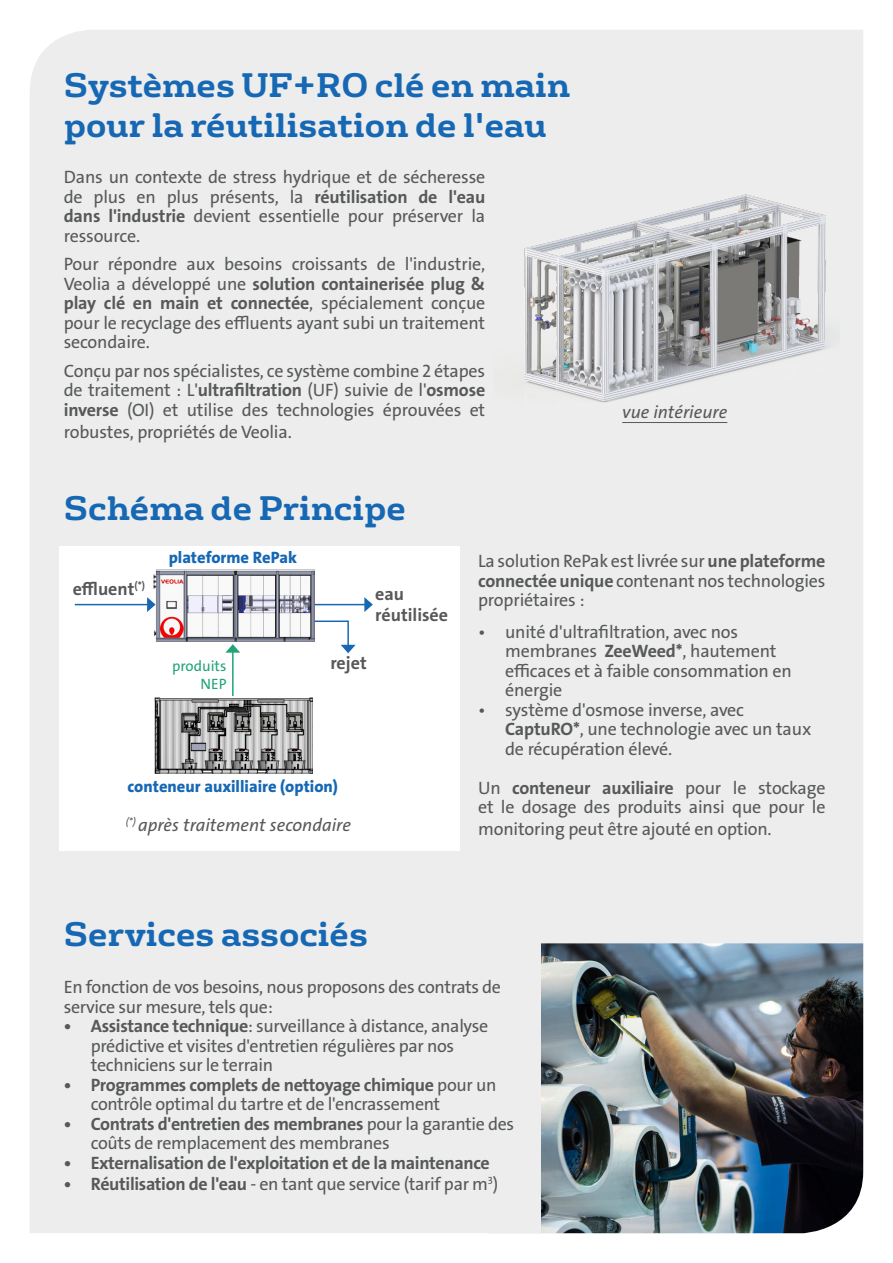
<style>
.page{position:relative;width:893px;height:1263px;background:#fff}
.page>*{position:absolute;margin:0;border:0;box-sizing:border-box;transform-origin:0 0}
.t1{font:700 33px "FS Rufus";color:#1768b4}
.t2{font:18px/19.5px "The Sans Veolia W5 Pla";letter-spacing:-.01em;color:#57585a}
.t3{font:18px "The Sans Veolia W7 Bld";letter-spacing:-.02em;color:#57585a}
.t4{font:18px "The Sans Veolia W5 Pla It";color:#57585a}
.t5{font:18px "The Sans Veolia W7 Bld";color:#57585a}
.t6{font:16.5px "The Sans Veolia W8 Ex Bld";color:#1768b4}
.t7{font:15px "The Sans Veolia W5 Pla";color:#21a577}
.s1{font-family:"The Sans Veolia W7 Bld"}
</style>
<div class="page">
<div style="left:30px;top:30px;width:833px;height:1203px;background:#ecedec"></div>
<img style="left:541px;top:943px;width:322px;height:290px">
<hr style="left:622px;top:422px;width:105px;height:1px;background:#57585a">
<div style="left:366px;top:931px;width:175px;height:302px;background:#ecedec"></div>
<img style="left:494px;top:189px;width:345px;height:219px">
<div style="left:60px;top:547px;width:400px;height:304px;background:#fff"></div>
<img style="left:153px;top:569px;width:162px;height:73px">
<hr style="left:232px;top:650px;width:2px;height:52px;background:#21a577">
<svg style="left:225px;top:644px;width:15px;height:9px"></svg>
<img style="left:154px;top:696px;width:158px;height:78px">
<hr style="left:75px;top:604px;width:74px;height:1px;background:#1768b4">
<svg style="left:147px;top:597px;width:9px;height:15px"></svg>
<hr style="left:315px;top:604px;width:51px;height:1px;background:#1768b4">
<svg style="left:364px;top:597px;width:9px;height:15px"></svg>
<hr style="left:347px;top:620px;width:2px;height:28px;background:#1768b4">
<svg style="left:341px;top:645px;width:15px;height:8px"></svg>
<hr style="left:315px;top:620px;width:33px;height:2px;background:#1768b4">
<p class="t1" style="left:64px;top:57px;width:508px">Systèmes UF+RO clé en main</p>
<p class="t1" style="left:64px;top:96px;width:485px">pour la réutilisation de l'eau</p>
<p class="t2" style="left:64px;top:168px;width:423px;text-align:justify">Dans un contexte de stress hydrique et de sécheresse de plus en plus présents, la <span class="s1">réutilisation de l'eau dans l'industrie</span> devient essentielle pour préserver la ressource.</p>
<p class="t2" style="left:64px;top:255px;width:423px;text-align:justify">Pour répondre aux besoins croissants de l'industrie, Veolia a développé une <span class="s1">solution containerisée plug &amp; play clé en main et connectée</span>, spécialement conçue pour le recyclage des effluents ayant subi un traitement secondaire.</p>
<p class="t2" style="left:64px;top:361px;width:423px;text-align:justify">Conçu par nos spécialistes, ce système combine 2 étapes de traitement : L'<span class="s1">ultrafiltration</span> (UF) suivie de l'<span class="s1">osmose inverse</span> (OI) et utilise des technologies éprouvées et</p>
<p class="t2" style="left:64px;top:422px;width:229px">robustes, propriétés de Veolia.</p>
<p class="t1" style="left:64px;top:480px;width:344px">Schéma de Principe</p>
<p class="t4" style="left:622px;top:401px;width:107px">vue intérieure</p>
<p class="t6" style="left:169px;top:547px;width:130px">plateforme RePak</p>
<p class="t3" style="left:73px;top:577px;width:74px">effluent<sup>(*)</sup></p>
<p class="t3" style="left:375px;top:582px;width:30px">eau</p>
<p class="t5" style="left:375px;top:603px;width:74px">réutilisée</p>
<p class="t7" style="left:172px;top:656px;width:56px">produits</p>
<p class="t7" style="left:200px;top:674px;width:28px">NEP</p>
<p class="t3" style="left:330px;top:651px;width:38px">rejet</p>
<p class="t6" style="left:128px;top:775px;width:212px">conteneur auxilliaire (option)</p>
<p class="t4" style="left:126px;top:813px;width:227px"><sup>(*)</sup> après traitement secondaire</p>
<p class="t2" style="left:478px;top:551px;width:349px;text-align:justify">La solution RePak est livrée sur <span class="s1">une plateforme connectée unique</span> contenant nos technologies propriétaires :</p>
<p class="t2" style="left:505px;top:622px;width:288px;text-indent:-27px">• unité d'ultrafiltration, avec nos membranes <span class="s1">ZeeWeed*</span>, hautement efficaces et à faible consommation en énergie</p>
<p class="t2" style="left:505px;top:700px;width:308px;text-indent:-27px">• système d'osmose inverse, avec<br><span class="s1">CaptuRO*</span>, une technologie avec un taux de récupération élevé.</p>
<p class="t2" style="left:478px;top:778px;width:349px">Un <span class="s1">conteneur auxiliaire</span> pour le stockage et le dosage des produits ainsi que pour le</p>
<p class="t2" style="left:478px;top:819px;width:295px">monitoring peut être ajouté en option.</p>
<p class="t1" style="left:64px;top:906px;width:306px">Services associés</p>
<p class="t2" style="left:64px;top:977px;width:439px">En fonction de vos besoins, nous proposons des contrats de service sur mesure, tels que:</p>
<p class="t2" style="left:91px;top:1016px;width:399px;text-indent:-27px"><span class="s1">• Assistance technique</span>: surveillance à distance, analyse prédictive et visites d'entretien régulières par nos techniciens sur le terrain</p>
<p class="t2" style="left:91px;top:1075px;width:407px;text-indent:-27px"><span class="s1">• Programmes complets de nettoyage chimique</span> pour un contrôle optimal du tartre et de l'encrassement</p>
<p class="t2" style="left:91px;top:1114px;width:425px;text-indent:-27px"><span class="s1">• Contrats d'entretien des membranes</span> pour la garantie des coûts de remplacement des membranes</p>
<p class="t3" style="left:64px;top:1151px;width:428px">• Externalisation de l'exploitation et de la maintenance</p>
<p class="t2" style="left:64px;top:1174px;width:436px"><span class="s1">• Réutilisation de l'eau</span> - en tant que service (tarif par m<sup>3</sup>)</p>
</div>
